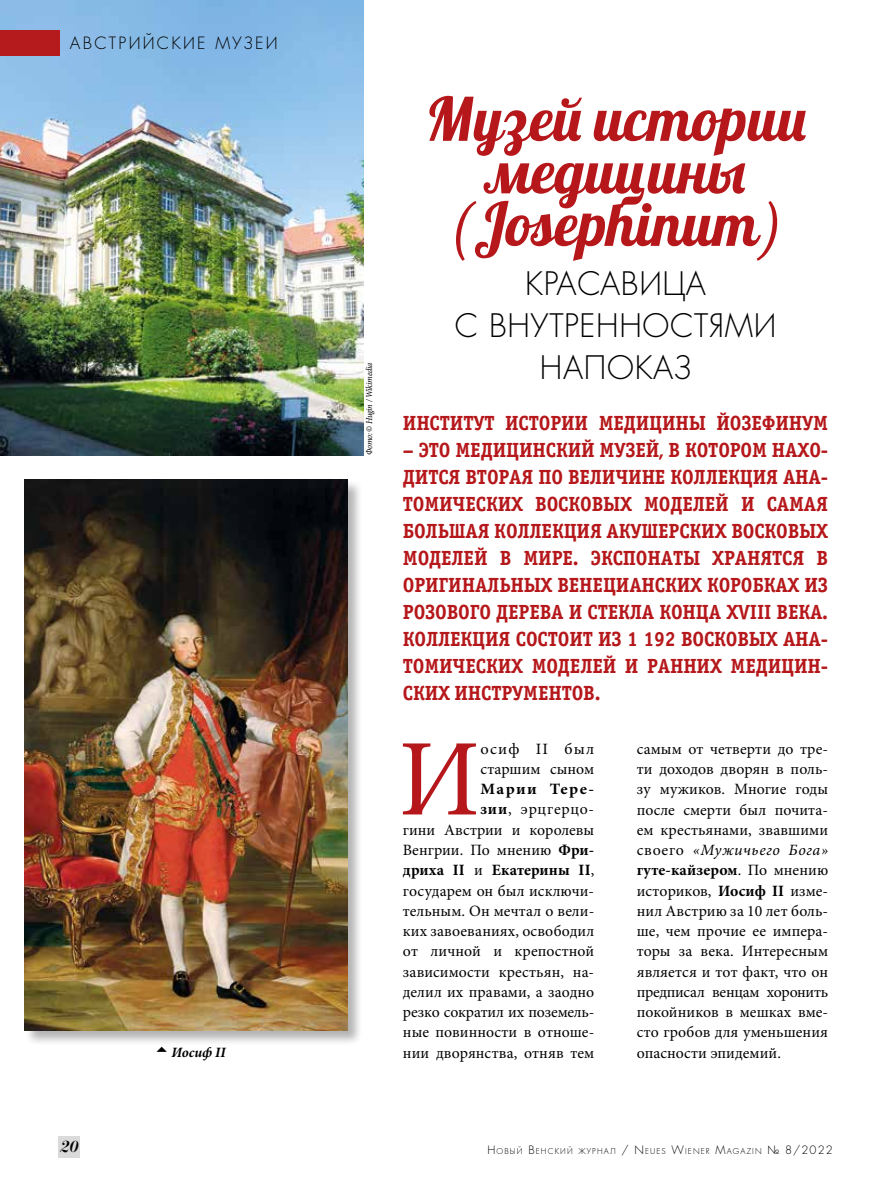
<style>
.page{position:relative;width:893px;height:1191px;background:#fff}
.page>*{position:absolute;margin:0;border:0;box-sizing:border-box;transform-origin:0 0}
.t1{font:109.2px "Minion Pro";color:#b5171a}
.t2{font:60px/52.5px "Lobster";color:#b5171a;text-align:center}
.t3{font:31.5px/42px "Favorit Light C";letter-spacing:.02em;color:#000;text-align:center}
.t4{font:700 20.55px/27px "Officina Serif C";letter-spacing:-.01em;color:#b5171a;text-align:justify;scale:.96 1}
.t5{font:16.5px "Favorit Light C";letter-spacing:.14em;color:#000}
.t6{font:italic 16.5px "Paragon Nord C";color:#000}
.t7{font:15.75px/20.2px "Minion Pro";letter-spacing:.005em;color:#000;text-align:right}
.t8{font:15.75px/20.2px "Minion Pro";letter-spacing:.005em;color:#000;scale:1.04 1}
.t9{font:italic 700 14.25px "Minion Pro";color:#000}
.t10{font:italic 9px "Minion Pro";letter-spacing:-.025em;color:#000;scale:.94 1}
.t11{font:7.8px "Favorit Light C";letter-spacing:.145em;color:#000}
.s1{font-weight:700}
.s2{font-style:italic}
.s3{font-size:11.25px}
</style>
<div class="page">
<div style="left:59px;top:1136px;width:21px;height:22px;background:#dadada"></div>
<img style="left:0;top:0;width:364px;height:455px">
<div style="left:0;top:30px;width:60px;height:25px;background:#b51a1d"></div>
<div style="left:24px;top:479px;width:339px;height:567px;background:#000;opacity:.3"></div>
<img style="left:24px;top:479px;width:324px;height:551px">
<p class="t5" style="left:70px;top:33px;width:209px">АВСТРИЙСКИЕ МУЗЕИ</p>
<p class="t9" style="left:171px;top:1042px;width:56px">Иосиф II</p>
<p class="t10" style="left:363px;top:455px;width:99px;rotate:-90deg">Фото: © Hugin / Wikimedia</p>
<h2 class="t2" style="left:425px;top:92px;width:382px">Музей истории медицины (Josephinum)</h2>
<h3 class="t3" style="left:455px;top:263px;width:323px">КРАСАВИЦА<br>С ВНУТРЕННОСТЯМИ<br>НАПОКАЗ</h3>
<h3 class="t4" style="left:403px;top:410px;width:444px">ИНСТИТУТ ИСТОРИИ МЕДИЦИНЫ ЙОЗЕФИНУМ</h3>
<p class="t4" style="left:403px;top:437px;width:444px">– ЭТО МЕДИЦИНСКИЙ МУЗЕЙ, В КОТОРОМ НАХО-ДИТСЯ ВТОРАЯ ПО ВЕЛИЧИНЕ КОЛЛЕКЦИЯ АНА-ТОМИЧЕСКИХ ВОСКОВЫХ МОДЕЛЕЙ И САМАЯ БОЛЬШАЯ КОЛЛЕКЦИЯ АКУШЕРСКИХ ВОСКОВЫХ МОДЕЛЕЙ В МИРЕ. ЭКСПОНАТЫ ХРАНЯТСЯ В ОРИГИНАЛЬНЫХ ВЕНЕЦИАНСКИХ КОРОБКАХ ИЗ РОЗОВОГО ДЕРЕВА И СТЕКЛА КОНЦА XVIII ВЕКА.<br>КОЛЛЕКЦИЯ СОСТОИТ ИЗ 1 192 ВОСКОВЫХ АНА-ТОМИЧЕСКИХ МОДЕЛЕЙ И РАННИХ МЕДИЦИН-СКИХ ИНСТРУМЕНТОВ.</p>
<h1 class="t1" style="left:398px;top:706px;width:84px">И</h1>
<p class="t8" style="left:480px;top:738px;width:111px">осиф II был старшим сыном</p>
<p class="t7" style="left:403px;top:779px;width:193px"><span class="s1">Марии Тере-<br>зии</span>, эрцгерцо-<br>гини Австрии и королевы<br>Венгрии. По мнению <span class="s1">Фри&shy;дриха II</span> и <span class="s1">Екатерины II</span>, государем он был исключи&shy;тельным. Он мечтал о вели&shy;ких завоеваниях, освободил от личной и крепостной зависимости крестьян, на&shy;делил их правами, а заодно резко сократил их поземель&shy;ные повинности в отноше&shy;нии дворянства, отняв тем</p>
<p class="t7" style="left:637px;top:738px;width:193px;text-align:justify">самым от четверти до тре&shy;ти доходов дворян в поль&shy;зу мужиков. Многие годы после смерти был почита&shy;ем крестьянами, звавшими своего <span class="s2">«Мужичьего Бога» </span><span class="s1">гуте-кайзером</span>. По мнению историков, <span class="s1">Иосиф II</span> изме&shy;нил Австрию за 10 лет боль&shy;ше, чем прочие ее импера&shy;торы за века. Интересным является и тот факт, что он предписал венцам хоронить покойников в мешках вме&shy;сто гробов для уменьшения опасности эпидемий.</p>
<p class="t6" style="left:59px;top:1137px;width:20px">20</p>
<p class="t11" style="left:487px;top:1145px;width:347px"><span class="s3">Н</span>ОВЫЙ <span class="s3">В</span>ЕНСКИЙ ЖУРНАЛ <span class="s3">/</span> <span class="s3">N</span>EUES <span class="s3">W</span>IEN ER <span class="s3">M</span>AGAZIN <span class="s3">№ 8/2022</span></p>
</div>
